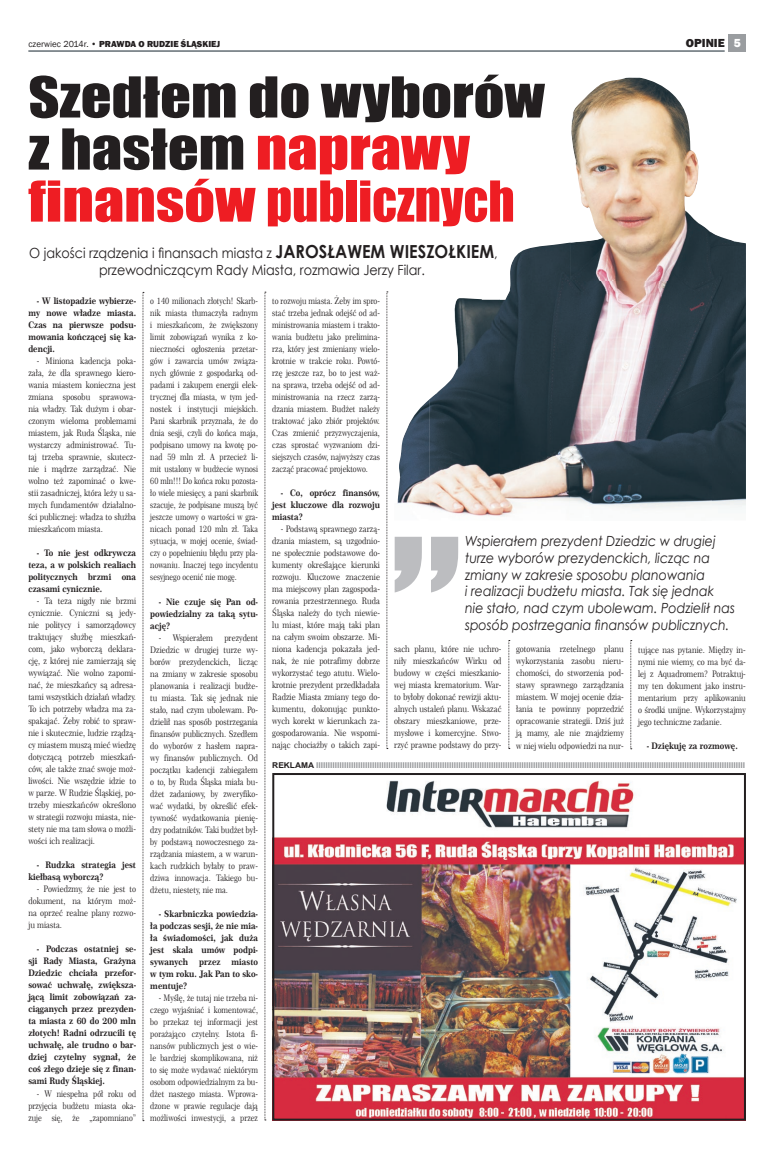
<style>
.page{position:relative;width:780px;height:1154px;background:#fff}
.page>*{position:absolute;margin:0;border:0;box-sizing:border-box;transform-origin:0 0}
.t1{font:52px/52px "Impact";color:#ee1d23;scale:1.16 1}
.t2{font:italic 14px/16.8px "Century Gothic";color:#231f20;scale:.9 1}
.t3{font:14px/16.8px "Century Gothic";color:#231f20;text-align:center;scale:.91 1}
.t4{font:800 12px "Franklin Gothic";color:#231f20}
.t5{font:9px/12px "Century 751 No 2 EU";color:#231f20;text-align:justify;scale:.87 1}
.t6{font:9px/12px "Century 751 No 2 EU";color:#231f20;text-align:justify;scale:.86 1}
.t7{font:700 9px/12px "Century 751 No 2 EU";color:#231f20;text-align:justify;scale:.87 1}
.t8{font:9px/12px "Century 751 No 2 EU";color:#231f20;text-align:justify;scale:.83 1}
.t9{font:9px/12px "Century 751 No 2 EU";color:#231f20;text-align:justify;scale:.84 1}
.t10{font:800 9px "Franklin Gothic";color:#231f20}
.t11{font:700 8px "Arial";color:#939598;scale:1.05 1}
.s1{font-weight:400}
.s2{color:#fff}
.s3{color:#231f20}
.s4{font-weight:700;font-size:18px}
</style>
<div class="page">
<div style="left:729px;top:34px;width:17px;height:17px;background:#9a9da0"></div>
<hr style="left:28px;top:51px;width:696px;height:1px;background:#15242e">
<svg style="left:394px;top:537px;width:64px;height:55px"></svg>
<img style="left:570px;top:78px;width:141px;height:432px">
<img style="left:500px;top:243px;width:70px;height:273px">
<img style="left:710px;top:232px;width:36px;height:278px">
<img style="left:429px;top:298px;width:71px;height:218px">
<img style="left:397px;top:400px;width:32px;height:107px">
<img style="left:275px;top:780px;width:468px;height:337px">
<div style="left:272px;top:773px;width:474px;height:347px;border:2px solid #231f20"></div>
<svg style="left:143px;top:292px;width:1px;height:829px"></svg>
<svg style="left:265px;top:292px;width:1px;height:828px"></svg>
<svg style="left:386px;top:292px;width:2px;height:457px"></svg>
<svg style="left:508px;top:640px;width:2px;height:109px"></svg>
<svg style="left:630px;top:640px;width:1px;height:109px"></svg>
<p class="t10" style="left:28px;top:38px;width:193px"><span class="s1">czerwiec 2014r. •</span> PRAWDA O RUDZIE ŚLĄSKIEJ</p>
<h3 class="t4" style="left:685px;top:35px;width:57px">OPINIE <span class="s2">5</span></h3>
<h1 class="t1" style="left:28px;top:70px;width:446px"><span class="s3">Szedłem do wyborów z hasłem</span> naprawy finansów publicznych</h1>
<h2 class="t3" style="left:29px;top:244px;width:516px">O jakości rządzenia i finansach miasta z <span class="s4">JAROSŁAWEM WIESZOŁKIEM</span>, przewodniczącym Rady Miasta, rozmawia Jerzy Filar.</h2>
<p class="t7" style="left:28px;top:296px;width:125px;text-indent:9px">- W listopadzie wybierze&shy;my nowe władze miasta.<br>Czas na pierwsze podsu&shy;mowania kończącej się ka&shy;dencji.</p>
<p class="t5" style="left:28px;top:355px;width:125px;text-indent:9px">- Miniona kadencja poka&shy;zała, że dla sprawnego kiero&shy;wania miastem konieczna jest zmiana sposobu sprawowa&shy;nia władzy. Tak dużym i obar&shy;czonym wieloma problemami miastem, jak Ruda Śląska, nie wystarczy administrować. Tu&shy;taj trzeba sprawnie, skutecz&shy;nie i mądrze zarządzać. Nie wolno też zapominać o kwe&shy;stii zasadniczej, która leży u sa&shy;mych fundamentów działalno&shy;ści publicznej: władza to służba mieszkańcom miasta.</p>
<p class="t7" style="left:28px;top:547px;width:125px;text-indent:9px">- To nie jest odkrywcza teza, a w polskich realiach politycznych brzmi ona czasami cynicznie.</p>
<p class="t5" style="left:28px;top:595px;width:125px;text-indent:9px">- Ta teza nigdy nie brzmi cynicznie. Cyniczni są jedy&shy;nie politycy i samorządowcy traktujący służbę mieszkań&shy;com, jako wyborczą deklara&shy;cję, z której nie zamierzają się wywiązać. Nie wolno zapomi&shy;nać, że mieszkańcy są adresa&shy;tami wszystkich działań władzy.<br>To ich potrzeby władza ma za&shy;spakajać. Żeby robić to spraw&shy;nie i skutecznie, ludzie rządzą&shy;cy miastem muszą mieć wiedzę dotyczącą potrzeb mieszkań&shy;ców, ale także znać swoje moż&shy;liwości. Nie wszędzie idzie to w parze. W Rudzie Śląskiej, po&shy;trzeby mieszkańców określono w strategii rozwoju miasta, nie&shy;stety nie ma tam słowa o możli&shy;wości ich realizacji.</p>
<p class="t7" style="left:28px;top:859px;width:125px;text-indent:9px">- Rudzka strategia jest kiełbasą wyborczą?</p>
<p class="t5" style="left:28px;top:883px;width:125px;text-indent:9px">- Powiedzmy, że nie jest to dokument, na którym moż&shy;na oprzeć realne plany rozwo&shy;ju miasta.</p>
<p class="t7" style="left:28px;top:943px;width:125px;text-indent:9px">- Podczas ostatniej se&shy;sji Rady Miasta, Grażyna Dziedzic chciała przefor&shy;sować uchwałę, zwiększa&shy;jącą limit zobowiązań za&shy;ciąganych przez prezyden&shy;ta miasta z 60 do 200 mln złotych! Radni odrzucili tę uchwałę, ale trudno o bar&shy;dziej czytelny sygnał, że coś złego dzieje się z finan&shy;sami Rudy Śląskiej.</p>
<p class="t8" style="left:28px;top:1087px;width:131px;text-indent:9px">- W niespełna pół roku od przyjęcia budżetu miasta oka&shy;zuje się, że „zapomniano”</p>
<p class="t8" style="left:150px;top:295px;width:131px">o 140 milionach złotych! Skarb&shy;nik miasta tłumaczyła radnym i mieszkańcom, że zwiększony limit zobowiązań wynika z ko&shy;nieczności ogłoszenia przetar&shy;gów i zawarcia umów związa&shy;nych głównie z gospodarką od&shy;padami i zakupem energii elek&shy;trycznej dla miasta, w tym jed&shy;nostek i instytucji miejskich.<br>Pani skarbnik przyznała, że do dnia sesji, czyli do końca maja, podpisano umowy na kwotę po&shy;nad 59 mln zł. A przecież li&shy;mit ustalony w budżecie wynosi 60 mln!!! Do końca roku pozosta&shy;ło wiele miesięcy, a pani skarbnik szacuje, że podpisane muszą być jeszcze umowy o wartości w gra&shy;nicach ponad 120 mln zł. Taka sytuacja, w mojej ocenie, świad&shy;czy o popełnieniu błędu przy pla&shy;nowaniu. Inaczej tego incydentu sesyjnego ocenić nie mogę.</p>
<p class="t7" style="left:150px;top:596px;width:125px;text-indent:9px">- Nie czuje się Pan od&shy;powiedzialny za taką sytu&shy;ację?</p>
<p class="t6" style="left:150px;top:631px;width:127px;text-indent:9px">- Wspierałem prezydent Dziedzic w drugiej turze wy&shy;borów prezydenckich, licząc na zmiany w zakresie sposobu planowania i realizacji budże&shy;tu miasta. Tak się jednak nie stało, nad czym ubolewam. Po&shy;dzielił nas sposób postrzegania finansów publicznych. Szedłem do wyborów z hasłem napra&shy;wy finansów publicznych. Od początku kadencji zabiegałem o to, by Ruda Śląska miała bu&shy;dżet zadaniowy, by zweryfiko&shy;wać wydatki, by określić efek&shy;tywność wydatkowania pienię&shy;dzy podatników. Taki budżet był&shy;by podstawą nowoczesnego za&shy;rządzania miastem, a w warun&shy;kach rudzkich byłaby to praw&shy;dziwa innowacja. Takiego bu&shy;dżetu, niestety, nie ma.</p>
<p class="t7" style="left:150px;top:908px;width:125px;text-indent:9px">- Skarbniczka powiedzia&shy;ła podczas sesji, że nie mia&shy;ła świadomości, jak duża jest skala umów podpi&shy;sywanych przez miasto w tym roku. Jak Pan to sko&shy;mentuje?</p>
<p class="t9" style="left:150px;top:991px;width:130px;text-indent:9px">- Myślę, że tutaj nie trzeba ni&shy;czego wyjaśniać i komentować, bo przekaz tej informacji jest porażająco czytelny. Istota fi&shy;nansów publicznych jest o wie&shy;le bardziej skomplikowana, niż to się może wydawać niektórym osobom odpowiedzialnym za bu&shy;dżet naszego miasta. Wprowa&shy;dzone w prawie regulacje dają możliwości inwestycji, a przez</p>
<p class="t9" style="left:272px;top:295px;width:130px">to rozwoju miasta. Żeby im spro&shy;stać trzeba jednak odejść od ad&shy;ministrowania miastem i trakto&shy;wania budżetu jako prelimina&shy;rza, który jest zmieniany wielo&shy;krotnie w trakcie roku. Powtó&shy;rzę jeszcze raz, bo to jest waż&shy;na sprawa, trzeba odejść od ad&shy;ministrowania na rzecz zarzą&shy;dzania miastem. Budżet należy traktować jako zbiór projektów.<br>Czas zmienić przyzwyczajenia, czas sprostać wyzwaniom dzi&shy;siejszych czasów, najwyższy czas zacząć pracować projektowo.</p>
<p class="t7" style="left:272px;top:488px;width:125px;text-indent:9px">- Co, oprócz finansów, jest kluczowe dla rozwoju miasta?</p>
<p class="t5" style="left:272px;top:523px;width:125px;text-indent:9px">- Podstawą sprawnego zarzą&shy;dzania miastem, są uzgodnio&shy;ne społecznie podstawowe do&shy;kumenty określające kierunki rozwoju. Kluczowe znaczenie ma miejscowy plan zagospoda&shy;rowania przestrzennego. Ruda Śląska należy do tych niewie&shy;lu miast, które mają taki plan na całym swoim obszarze. Mi&shy;niona kadencja pokazała jed&shy;nak, że nie potrafimy dobrze wykorzystać tego atutu. Wielo&shy;krotnie prezydent przedkładała Radzie Miasta zmiany tego do&shy;kumentu, dokonując punkto&shy;wych korekt w kierunkach za&shy;gospodarowania. Nie wspomi&shy;nając chociażby o takich zapi-</p>
<p class="t2" style="left:465px;top:532px;width:301px">Wspierałem prezydent Dziedzic w drugiej turze wyborów prezydenckich, licząc na zmiany w zakresie sposobu planowania<br>i realizacji budżetu miasta. Tak się jednak nie stało, nad czym ubolewam. Podzielił nas sposób postrzegania finansów publicznych.</p>
<p class="t5" style="left:394px;top:643px;width:125px">sach planu, które nie uchro&shy;niły mieszkańców Wirku od budowy w części mieszkanio&shy;wej miasta krematorium. War&shy;to byłoby dokonać rewizji aktu&shy;alnych ustaleń planu. Wskazać obszary mieszkaniowe, prze&shy;mysłowe i komercyjne. Stwo&shy;rzyć prawne podstawy do przy-</p>
<p class="t5" style="left:516px;top:643px;width:125px">gotowania rzetelnego planu wykorzystania zasobu nieru&shy;chomości, do stworzenia pod&shy;stawy sprawnego zarządzania miastem. W mojej ocenie dzia&shy;łania te powinny poprzedzić opracowanie strategii. Dziś już ją mamy, ale nie znajdziemy w niej wielu odpowiedzi na nur-</p>
<p class="t6" style="left:638px;top:643px;width:127px">tujące nas pytanie. Między in&shy;nymi nie wiemy, co ma być da&shy;lej z Aquadromem? Potraktuj&shy;my ten dokument jako instru&shy;mentarium przy aplikowaniu o środki unijne. Wykorzystajmy jego techniczne zadanie.</p>
<p class="t7" style="left:646px;top:740px;width:106px">- Dziękuję za rozmowę.</p>
<p class="t11" style="left:272px;top:760px;width:452px"><span class="s3">REKLAMA</span> IIIIIIIIIIIIIIIIIIIIIIIIIIIIIIIIIIIIIIIIIIIIIIIIIIIIIIIIIIIIIIIIIIIIIIIIIIIIIIIIIIIIIIIIIIIIIIIIIIIIIIIIIIIIIIIIIIIIIIIIIIIIIIIIIIIIIIIIIIIIIIIIIIIIIIIIIIIIIIIIIIIIIIIIIIIIIIIIIIIIIIII</p>
</div>
